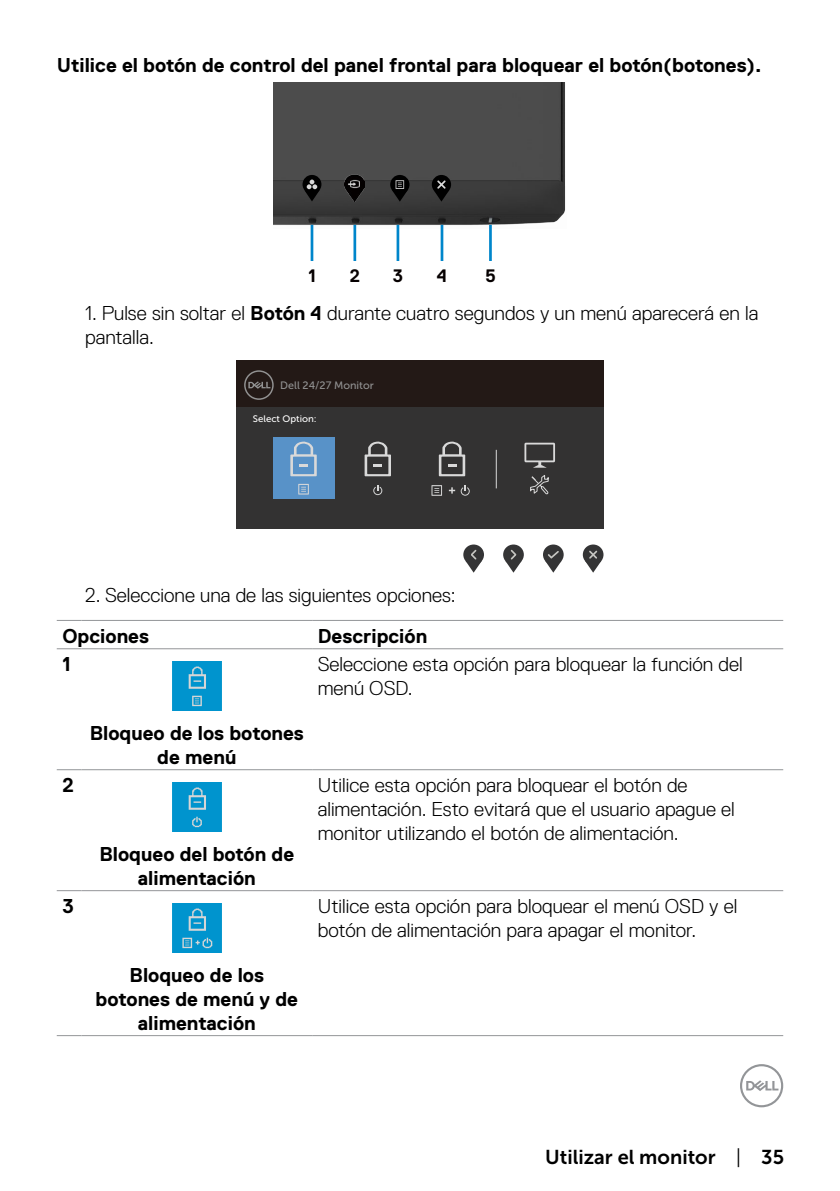
<style>
.page{position:relative;width:840px;height:1191px;background:#fff}
.page>*{position:absolute;margin:0;border:0;box-sizing:border-box;transform-origin:0 0}
.t1{font:300 20px/24px "Dell Replica";color:#000}
.t2{font:700 20px/24px "Dell Replica";color:#000;text-align:center}
.t3{font:20px "Museo Sans For Dell 700";color:#000}
.t4{font:700 18px "Dell Replica";color:#060001}
.t5{font:10.6px "Museo Sans For Dell 500";color:#929292}
.t6{font:9.4px "Museo Sans For Dell 500";color:#fff}
.s1{font-weight:700}
.s2{font-family:"Museo Sans For Dell 300"}
</style>
<div class="page">
<svg style="left:740px;top:1064px;width:42px;height:43px"></svg>
<img style="left:273px;top:83px;width:293px;height:145px">
<svg style="left:431px;top:175px;width:20px;height:19px"></svg>
<svg style="left:433px;top:180px;width:16px;height:22px"></svg>
<div style="left:390px;top:175px;width:19px;height:19px;background:#000;border-radius:50%"></div>
<svg style="left:392px;top:180px;width:15px;height:22px"></svg>
<div style="left:302px;top:175px;width:19px;height:19px;background:#000;border-radius:50%"></div>
<svg style="left:304px;top:180px;width:15px;height:21px"></svg>
<img style="left:345px;top:174px;width:19px;height:28px">
<hr style="left:310px;top:225px;width:3px;height:36px;background:#0086cb">
<hr style="left:353px;top:225px;width:3px;height:36px;background:#0086cb">
<hr style="left:396px;top:225px;width:3px;height:36px;background:#0086cb">
<hr style="left:440px;top:225px;width:3px;height:36px;background:#0086cb">
<hr style="left:489px;top:225px;width:2px;height:36px;background:#0086cb">
<div style="left:236px;top:360px;width:367px;height:168px;background:#231916"></div>
<div style="left:236px;top:407px;width:367px;height:121px;background:#333232"></div>
<svg style="left:244px;top:370px;width:29px;height:30px"></svg>
<div style="left:273px;top:437px;width:61px;height:61px;background:#5892c8"></div>
<svg style="left:298px;top:484px;width:10px;height:10px"></svg>
<svg style="left:290px;top:441px;width:26px;height:35px"></svg>
<svg style="left:364px;top:441px;width:27px;height:35px"></svg>
<svg style="left:438px;top:441px;width:27px;height:35px"></svg>
<svg style="left:373px;top:485px;width:9px;height:10px"></svg>
<svg style="left:431px;top:485px;width:11px;height:11px"></svg>
<svg style="left:448px;top:485px;width:21px;height:11px"></svg>
<hr style="left:495px;top:450px;width:1px;height:38px;background:#d9d9d9">
<div style="left:463px;top:544px;width:20px;height:21px;background:#343435;border-radius:50%"></div>
<svg style="left:465px;top:549px;width:16px;height:23px"></svg>
<div style="left:503px;top:544px;width:20px;height:21px;background:#343435;border-radius:50%"></div>
<svg style="left:505px;top:549px;width:16px;height:23px"></svg>
<svg style="left:542px;top:544px;width:21px;height:21px"></svg>
<svg style="left:545px;top:551px;width:16px;height:21px"></svg>
<svg style="left:582px;top:544px;width:21px;height:21px"></svg>
<svg style="left:584px;top:550px;width:17px;height:22px"></svg>
<svg style="left:524px;top:443px;width:30px;height:52px"></svg>
<svg style="left:57px;top:620px;width:24px;height:1px"></svg>
<hr style="left:81px;top:620px;width:231px;height:1px;background:#939598">
<hr style="left:312px;top:620px;width:470px;height:1px;background:#939598">
<svg style="left:57px;top:648px;width:24px;height:1px"></svg>
<hr style="left:81px;top:648px;width:231px;height:1px;background:#939598">
<hr style="left:312px;top:648px;width:470px;height:1px;background:#939598">
<svg style="left:57px;top:769px;width:24px;height:1px"></svg>
<hr style="left:81px;top:769px;width:231px;height:1px;background:#939598">
<hr style="left:312px;top:769px;width:470px;height:1px;background:#939598">
<svg style="left:57px;top:890px;width:24px;height:1px"></svg>
<hr style="left:81px;top:890px;width:231px;height:1px;background:#939598">
<hr style="left:312px;top:890px;width:470px;height:1px;background:#939598">
<svg style="left:57px;top:1035px;width:24px;height:1px"></svg>
<hr style="left:81px;top:1035px;width:231px;height:1px;background:#939598">
<hr style="left:312px;top:1035px;width:470px;height:1px;background:#939598">
<img style="left:172px;top:661px;width:49px;height:49px">
<img style="left:172px;top:782px;width:49px;height:49px">
<img style="left:172px;top:903px;width:49px;height:49px">
<p class="t2" style="left:57px;top:53px;width:705px">Utilice el botón de control del panel frontal para bloquear el botón(botones).</p>
<p class="t4" style="left:308px;top:266px;width:9px">1</p>
<p class="t4" style="left:350px;top:266px;width:12px">2</p>
<p class="t4" style="left:393px;top:266px;width:12px">3</p>
<p class="t4" style="left:436px;top:266px;width:12px">4</p>
<p class="t4" style="left:485px;top:266px;width:12px">5</p>
<p class="t1" style="left:85px;top:301px;width:674px">1. Pulse sin soltar el <span class="s1">Botón 4</span> durante cuatro segundos y un menú aparecerá en la pantalla.</p>
<p class="t5" style="left:280px;top:380px;width:95px">Dell 24/27 Monitor</p>
<p class="t6" style="left:253px;top:414px;width:65px">Select Option:</p>
<p class="t1" style="left:85px;top:583px;width:371px">2. Seleccione una de las siguientes opciones:</p>
<p class="t2" style="left:62px;top:624px;width:88px">Opciones</p>
<p class="t2" style="left:317px;top:624px;width:111px">Descripción</p>
<p class="t2" style="left:62px;top:652px;width:10px">1</p>
<p class="t1" style="left:317px;top:652px;width:426px">Seleccione esta opción para bloquear la función del menú OSD.</p>
<p class="t2" style="left:62px;top:773px;width:13px">2</p>
<p class="t2" style="left:62px;top:894px;width:13px">3</p>
<p class="t2" style="left:90px;top:721px;width:215px">Bloqueo de los botones de menú</p>
<p class="t2" style="left:99px;top:842px;width:196px">Bloqueo del botón de alimentación</p>
<p class="t2" style="left:96px;top:963px;width:204px">Bloqueo de los botones de menú y de alimentación</p>
<p class="t1" style="left:317px;top:773px;width:418px">Utilice esta opción para bloquear el botón de alimentación. Esto evitará que el usuario apague el monitor utilizando el botón de alimentación.</p>
<p class="t1" style="left:317px;top:894px;width:420px">Utilice esta opción para bloquear el menú OSD y el botón de alimentación para apagar el monitor.</p>
<p class="t3" style="left:545px;top:1145px;width:240px">Utilizar el monitor <span class="s2">|</span> 35</p>
</div>
